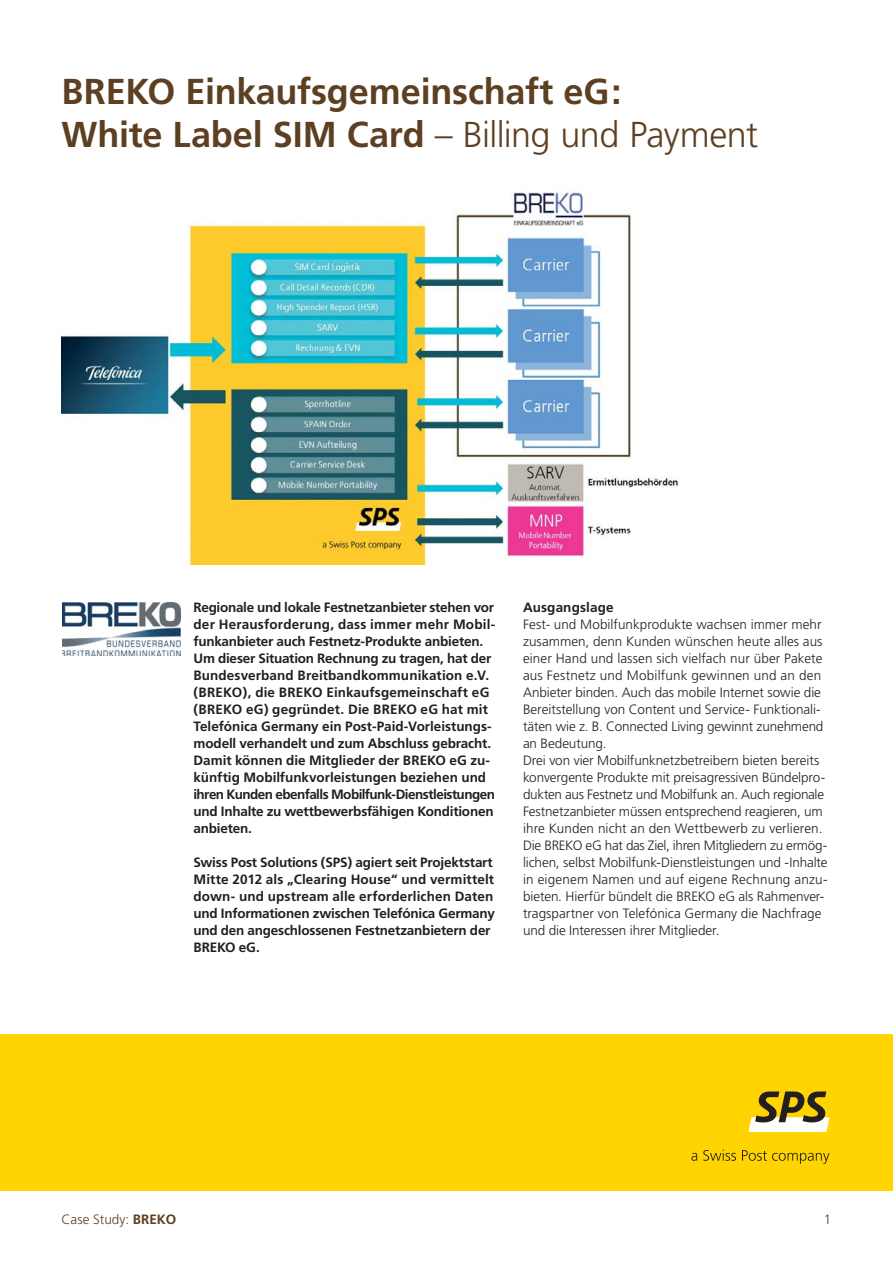
<style>
.page{position:relative;width:893px;height:1263px;background:#fff}
.page>*{position:absolute;margin:0;border:0;box-sizing:border-box;transform-origin:0 0}
.t1{font:700 36px/43.2px "Frutiger";letter-spacing:-.005em;color:#5d3f22}
.t2{font:300 13.5px/17px "Frutiger";letter-spacing:-.005em;color:#231f20}
.t3{font:700 13.5px/17px "Frutiger";letter-spacing:-.01em;color:#231f20}
.t4{font:300 13.5px "Frutiger";color:#5d3f22}
.t5{font:700 13.5px "Frutiger";letter-spacing:.01em;color:#231f20}
.s1{font-weight:300}
.s2{font-weight:700}
</style>
<div class="page">
<div style="left:0;top:1034px;width:893px;height:157px;background:#ffd400"></div>
<svg style="left:748px;top:1091px;width:82px;height:41px"></svg>
<svg style="left:691px;top:1153px;width:6px;height:8px"></svg>
<svg style="left:703px;top:1150px;width:33px;height:11px"></svg>
<svg style="left:742px;top:1150px;width:87px;height:14px"></svg>
<img style="left:62px;top:603px;width:118px;height:53px">
<img style="left:62px;top:192px;width:616px;height:372px">
<h1 class="t1" style="left:62px;top:72px;width:698px">BREKO Einkaufsgemeinschaft eG:<br>White Label SIM Card <span class="s1">– Billing und Payment</span></h1>
<p class="t3" style="left:193px;top:600px;width:303px">Regionale und lokale Festnetzanbieter stehen vor der Herausforderung, dass immer mehr Mobil&shy;funkanbieter auch Festnetz-Produkte anbieten.<br>Um dieser Situation Rechnung zu tragen, hat der Bundesverband Breitbandkommunikation e.V. (BREKO), die BREKO Einkaufsgemeinschaft eG (BREKO eG) gegründet. Die BREKO eG hat mit Telefónica Germany ein Post-Paid-Vorleistungs&shy;modell verhandelt und zum Abschluss gebracht.<br>Damit können die Mitglieder der BREKO eG zu&shy;künftig Mobilfunkvorleistungen beziehen und ihren Kunden ebenfalls Mobilfunk-Dienstleistungen und Inhalte zu wettbewerbsfähigen Konditionen anbieten.</p>
<p class="t3" style="left:193px;top:855px;width:303px">Swiss Post Solutions (SPS) agiert seit Projektstart Mitte 2012 als „Clearing House“ und vermittelt down- und upstream alle erforderlichen Daten und Informationen zwischen Telefónica Germany und den angeschlossenen Festnetzanbietern der BREKO eG.</p>
<p class="t5" style="left:523px;top:602px;width:92px">Ausgangslage</p>
<p class="t2" style="left:523px;top:617px;width:306px">Fest- und Mobilfunkprodukte wachsen immer mehr zusammen, denn Kunden wünschen heute alles aus einer Hand und lassen sich vielfach nur über Pakete aus Festnetz und Mobilfunk gewinnen und an den Anbieter binden. Auch das mobile Internet sowie die Bereitstellung von Content und Service- Funktionali&shy;täten wie z. B. Connected Living gewinnt zunehmend an Bedeutung.<br>Drei von vier Mobilfunknetzbetreibern bieten bereits konvergente Produkte mit preisagressiven Bündelpro&shy;dukten aus Festnetz und Mobilfunk an. Auch regionale Festnetzanbieter müssen entsprechend reagieren, um ihre Kunden nicht an den Wettbewerb zu verlieren.<br>Die BREKO eG hat das Ziel, ihren Mitgliedern zu ermög&shy;lichen, selbst Mobilfunk-Dienstleistungen und -Inhalte in eigenem Namen und auf eigene Rechnung anzu&shy;bieten. Hierfür bündelt die BREKO eG als Rahmenver&shy;tragspartner von Telefónica Germany die Nachfrage und die Interessen ihrer Mitglieder.</p>
<p class="t4" style="left:62px;top:1214px;width:116px">Case Study: <span class="s2">BREKO</span></p>
<p class="t4" style="left:824px;top:1214px;width:9px">1</p>
</div>
